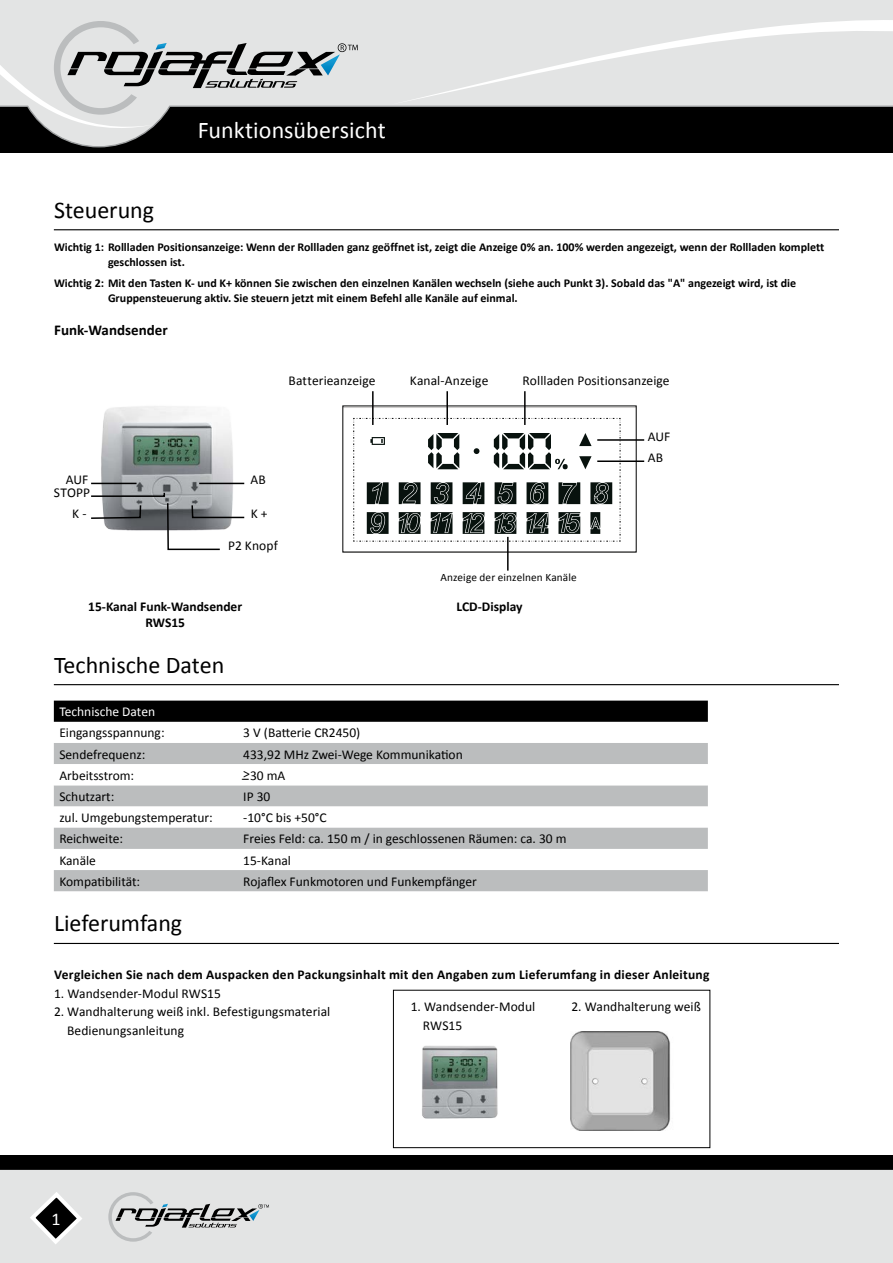
<style>
.page{position:relative;width:893px;height:1263px;background:#fff}
.page>*{position:absolute;margin:0;border:0;box-sizing:border-box;transform-origin:0 0}
.t1{font:24px "Calibri";color:#000}
.t2{font:24px "Calibri";color:#fff}
.t3{font:18px "Calibri";color:#fff}
.t4{font:700 15px "Calibri";color:#000}
.t5{font:13.5px/21.3px "Calibri";color:#000}
.t6{font:700 13.5px "Calibri";letter-spacing:.02em;color:#000}
.t7{font:700 13.5px/16.2px "Calibri";color:#000;text-align:center}
.t8{font:13.5px "Calibri";color:#fff}
.t9{font:700 12px/15px "Calibri";color:#000}
.t10{font:11.25px "Calibri";letter-spacing:.01em;color:#000}
</style>
<div class="page">
<div style="left:0;top:1155px;width:893px;height:62px;background:#000"></div>
<div style="left:0;top:1169px;width:893px;height:94px;background:#e3e4e4"></div>
<div style="left:0;top:91px;width:893px;height:62px;background:#000"></div>
<svg style="left:47px;top:0;width:846px;height:148px"></svg>
<svg style="left:390px;top:19px;width:503px;height:129px;fill:#e3e4e4"></svg>
<svg style="left:27px;top:1189px;width:58px;height:58px"></svg>
<svg style="left:108px;top:1192px;width:161px;height:50px;background:#c3c5c5"></svg>
<svg style="left:0;top:0;width:358px;height:129px;background:#b5b7b7"></svg>
<hr style="left:54px;top:229px;width:785px;height:1px;background:#000">
<hr style="left:54px;top:684px;width:785px;height:1px;background:#000">
<div style="left:54px;top:701px;width:654px;height:21px;background:#000"></div>
<div style="left:54px;top:743px;width:654px;height:21px;background:#bbbdbe"></div>
<svg style="left:54px;top:785px;width:654px;height:43px"></svg>
<svg style="left:54px;top:828px;width:654px;height:63px"></svg>
<img style="left:91px;top:406px;width:154px;height:85px">
<hr style="left:91px;top:483px;width:46px;height:1px;background:#000">
<hr style="left:199px;top:483px;width:45px;height:1px;background:#000">
<svg style="left:91px;top:491px;width:154px;height:60px"></svg>
<hr style="left:54px;top:943px;width:785px;height:1px;background:#000">
<img style="left:570px;top:1031px;width:141px;height:99px">
<div style="left:393px;top:990px;width:317px;height:158px;border:1px solid #000"></div>
<hr style="left:343px;top:552px;width:293px;height:1px;background:#cecccb">
<svg style="left:353px;top:418px;width:268px;height:124px"></svg>
<hr style="left:524px;top:391px;width:2px;height:34px;background:#000">
<hr style="left:446px;top:391px;width:2px;height:34px;background:#000">
<hr style="left:372px;top:391px;width:2px;height:34px;background:#000">
<hr style="left:507px;top:537px;width:2px;height:34px;background:#000">
<hr style="left:597px;top:460px;width:47px;height:2px;background:#000">
<hr style="left:597px;top:439px;width:47px;height:2px;background:#000">
<img style="left:422px;top:1045px;width:76px;height:74px">
<h1 class="t2" style="left:198px;top:115px;width:190px">Funktionsübersicht</h1>
<h1 class="t1" style="left:54px;top:195px;width:102px">Steuerung</h1>
<p class="t9" style="left:108px;top:239px;width:718px;text-indent:-54px">Wichtig 1: Rollladen Positionsanzeige: Wenn der Rollladen ganz geöffnet ist, zeigt die Anzeige 0% an. 100% werden angezeigt, wenn der Rollladen komplett geschlossen ist.</p>
<p class="t9" style="left:108px;top:275px;width:690px;text-indent:-54px">Wichtig 2: Mit den Tasten K- und K+ können Sie zwischen den einzelnen Kanälen wechseln (siehe auch Punkt 3). Sobald das "A" angezeigt wird, ist die<br>Gruppensteuerung aktiv. Sie steuern jetzt mit einem Befehl alle Kanäle auf einmal.</p>
<p class="t4" style="left:54px;top:320px;width:115px">Funk-Wandsender</p>
<p class="t5" style="left:288px;top:370px;width:89px">Batterieanzeige</p>
<p class="t5" style="left:410px;top:370px;width:80px">Kanal-Anzeige</p>
<p class="t5" style="left:523px;top:370px;width:149px">Rollladen Positionsanzeige</p>
<p class="t5" style="left:66px;top:469px;width:24px">AUF</p>
<p class="t5" style="left:251px;top:469px;width:17px">AB</p>
<p class="t5" style="left:54px;top:482px;width:38px;text-align:right">STOPP<br>K -</p>
<p class="t5" style="left:251px;top:503px;width:18px">K +</p>
<p class="t5" style="left:228px;top:535px;width:51px">P2 Knopf</p>
<p class="t7" style="left:88px;top:598px;width:155px">15-Kanal Funk-Wandsender<br>RWS15</p>
<p class="t10" style="left:440px;top:570px;width:138px">Anzeige der einzelnen Kanäle</p>
<p class="t7" style="left:457px;top:598px;width:67px">LCD-Display</p>
<p class="t5" style="left:648px;top:426px;width:24px">AUF<br>AB</p>
<h1 class="t1" style="left:54px;top:649px;width:172px">Technische Daten</h1>
<p class="t8" style="left:59px;top:703px;width:97px">Technische Daten</p>
<p class="t5" style="left:59px;top:722px;width:107px">Eingangsspannung:</p>
<p class="t5" style="left:243px;top:722px;width:119px">3 V (Batterie CR2450)</p>
<p class="t5" style="left:59px;top:743px;width:88px">Sendefrequenz:</p>
<p class="t5" style="left:243px;top:743px;width:221px">433,92 MHz Zwei-Wege Kommunikation</p>
<p class="t5" style="left:59px;top:765px;width:76px">Arbeitsstrom:</p>
<p class="t5" style="left:243px;top:765px;width:44px">&gt;30 mA</p>
<p class="t5" style="left:59px;top:786px;width:57px">Schutzart:</p>
<p class="t5" style="left:243px;top:786px;width:29px">IP 30</p>
<p class="t5" style="left:59px;top:807px;width:155px">zul. Umgebungstemperatur:</p>
<p class="t5" style="left:243px;top:807px;width:85px">-10°C bis +50°C</p>
<p class="t5" style="left:59px;top:828px;width:65px">Reichweite:</p>
<p class="t5" style="left:243px;top:828px;width:325px">Freies Feld: ca. 150 m / in geschlossenen Räumen: ca. 30 m</p>
<p class="t5" style="left:59px;top:849px;width:38px">Kanäle</p>
<p class="t5" style="left:243px;top:849px;width:49px">15-Kanal</p>
<p class="t5" style="left:59px;top:871px;width:82px">Kompatibilität:</p>
<p class="t5" style="left:243px;top:871px;width:235px">Rojaflex Funkmotoren und Funkempfänger</p>
<p class="t5" style="left:242px;top:768px;width:8px">–</p>
<h1 class="t1" style="left:54px;top:908px;width:130px">Lieferumfang</h1>
<p class="t6" style="left:54px;top:966px;width:657px">Vergleichen Sie nach dem Auspacken den Packungsinhalt mit den Angaben zum Lieferumfang in dieser Anleitung</p>
<p class="t5" style="left:54px;top:983px;width:168px">1. Wandsender-Modul RWS15</p>
<p class="t5" style="left:67px;top:1002px;width:265px;line-height:18.5px;text-indent:-13px">2. Wandhalterung weiß inkl. Befestigungsmaterial<br>Bedienungsanleitung</p>
<p class="t5" style="left:411px;top:996px;width:126px">1. Wandsender-Modul</p>
<p class="t5" style="left:571px;top:996px;width:131px">2. Wandhalterung weiß</p>
<p class="t5" style="left:423px;top:1014px;width:41px">RWS15</p>
<h2 class="t3" style="left:52px;top:1207px;width:11px">1</h2>
</div>
